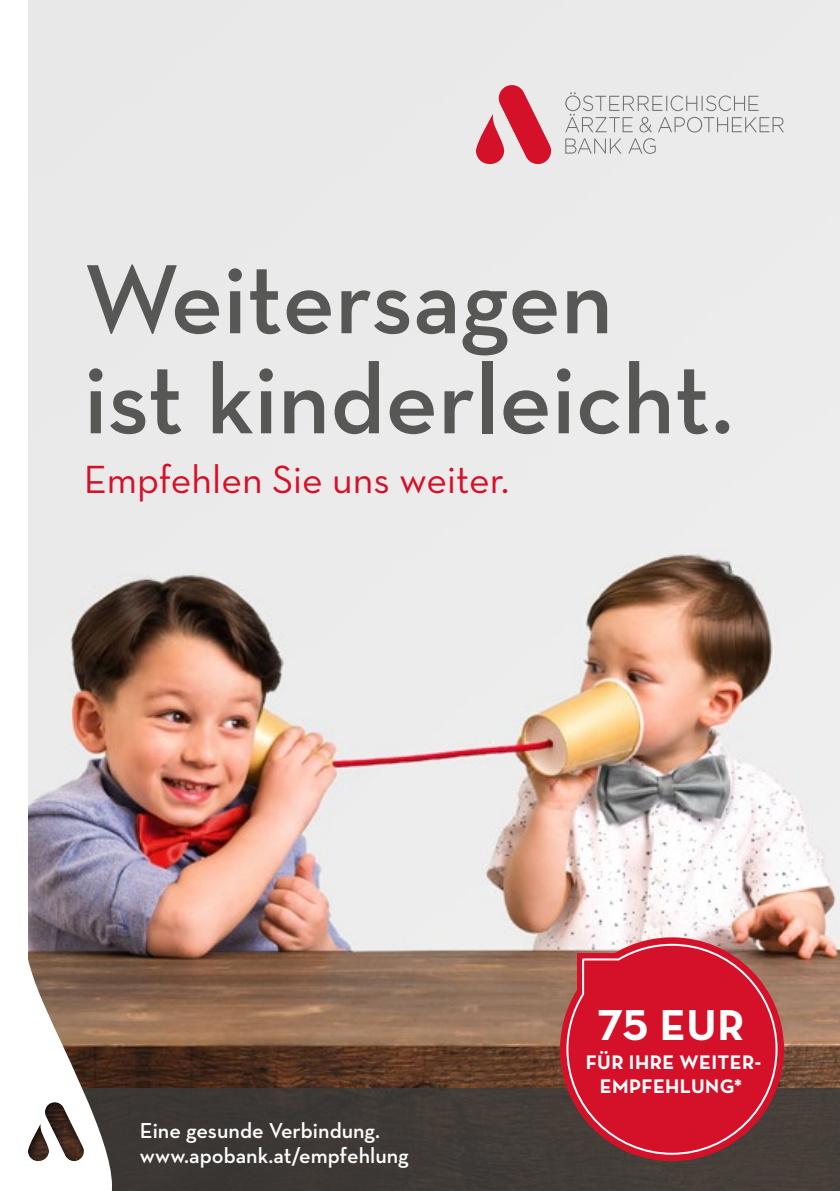
<style>
.page{position:relative;width:840px;height:1191px;background:#fff}
.page>*{position:absolute;margin:0;border:0;box-sizing:border-box;transform-origin:0 0}
.t1{font:600 100px/100px "Neutraface Text";color:#575756}
.t2{font:700 44px "Neutraface Text";color:#fff}
.t3{font:40px "Neutraface Text";color:#d5112a}
.t4{font:600 22px/24.2px "Neutraface Text";color:#fff}
.t5{font:700 20px/23.8px "Neutraface Text";letter-spacing:.02em;color:#fff;text-align:center}
</style>
<div class="page">
<img style="left:28px;top:0;width:811px;height:1089px">
<div style="left:0;top:1089px;width:839px;height:102px;background:#3c3c3b"></div>
<svg style="left:0;top:890px;width:112px;height:301px"></svg>
<div style="left:0;top:1075px;width:119px;height:88px;background:#000;opacity:.75"></div>
<svg style="left:565px;top:92px;width:218px;height:62px;background:#ddd"></svg>
<svg style="left:475px;top:85px;width:77px;height:79px;background:#df818d"></svg>
<div style="left:559px;top:937px;width:224px;height:224px;background:#d5112a;border-radius:50%"></div>
<svg style="left:565px;top:942px;width:213px;height:213px"></svg>
<h1 class="t1" style="left:84px;top:248px;width:650px">Weitersagen ist kinderleicht.</h1>
<h3 class="t3" style="left:84px;top:454px;width:426px">Empfehlen Sie uns weiter.</h3>
<p class="t4" style="left:140px;top:1118px;width:270px">Eine gesunde Verbindung. www.apobank.at/empfehlung</p>
<h2 class="t2" style="left:597px;top:996px;width:148px">75 EUR</h2>
<p class="t5" style="left:585px;top:1050px;width:177px">FÜR IHRE WEITER-<br>EMPFEHLUNG*</p>
</div>
